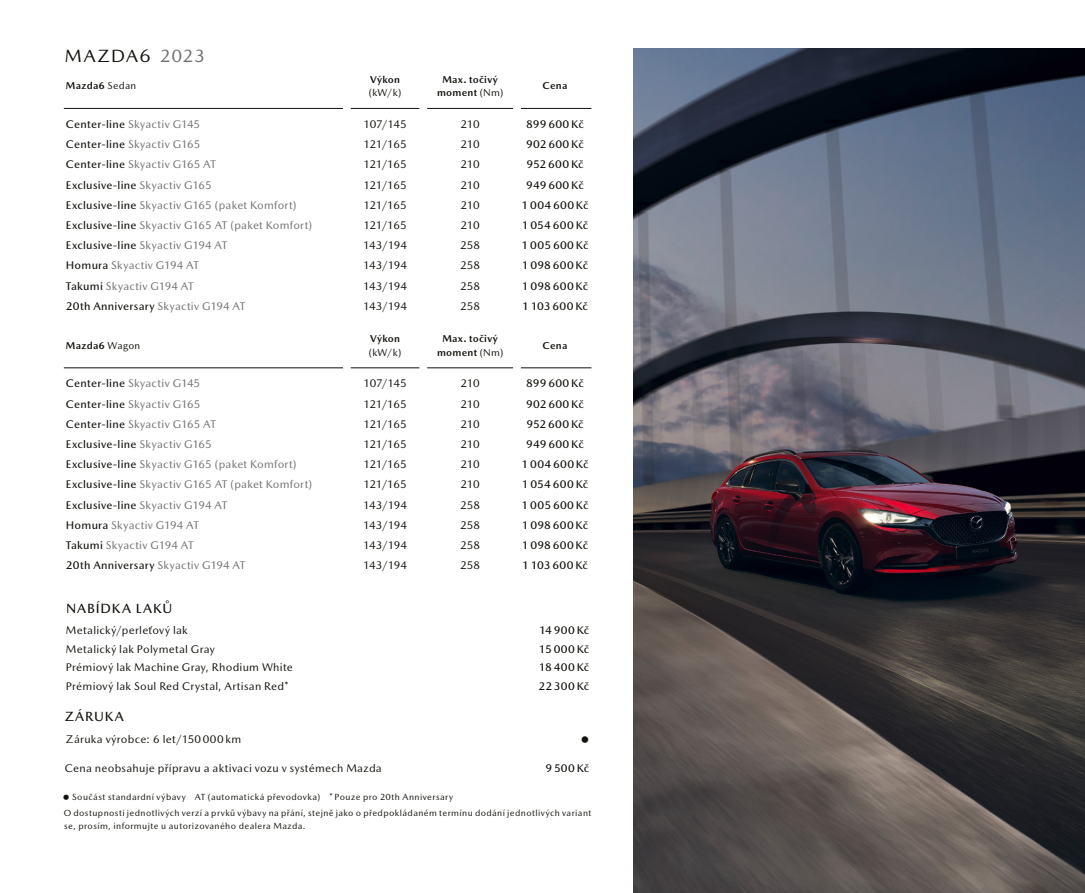
<style>
.page{position:relative;width:1085px;height:893px;background:#fff}
.page>*{position:absolute;margin:0;border:0;box-sizing:border-box;transform-origin:0 0}
.t1{font:18px "Mazda Type";letter-spacing:.065em;color:#12120d}
.t2{font:500 13.5px "Mazda Type";letter-spacing:.07em;color:#12120d}
.t3{font:11.25px "Mazda Type";letter-spacing:.025em;color:#12120d}
.t4{font:11.25px "Mazda Type";letter-spacing:.025em;color:#6f7070}
.t5{font:500 11.25px "Mazda Type";letter-spacing:.02em;color:#12120d}
.t6{font:11.25px "Mazda Bullets";color:#12120d}
.t7{font:700 10.2px/13.5px "Mazda Type";letter-spacing:.03em;color:#12120d;text-align:center}
.t8{font:10.2px "Mazda Type";color:#12120d}
.t9{font:9px/16.2px "Mazda Type";letter-spacing:.045em;color:#12120d}
.s1{color:#6f7070}
.s2{font-weight:400}
.s3{font-weight:500;color:#12120d}
.s4{font-weight:400;color:#6f7070}
</style>
<div class="page">
<img style="left:634px;top:49px;width:450px;height:844px">
<hr style="left:64px;top:108px;width:279px;height:1px;background:#12120d">
<hr style="left:350px;top:108px;width:69px;height:1px;background:#12120d">
<hr style="left:427px;top:108px;width:86px;height:1px;background:#12120d">
<hr style="left:520px;top:108px;width:71px;height:1px;background:#12120d">
<hr style="left:64px;top:368px;width:279px;height:1px;background:#12120d">
<hr style="left:350px;top:368px;width:69px;height:1px;background:#12120d">
<hr style="left:427px;top:368px;width:86px;height:1px;background:#12120d">
<hr style="left:520px;top:368px;width:71px;height:1px;background:#12120d">
<h1 class="t1" style="left:65px;top:46px;width:141px">MAZDA6 <span class="s1">2023</span></h1>
<p class="t7" style="left:66px;top:79px;width:72px">Mazda6 <span class="s2">Sedan</span></p>
<p class="t7" style="left:370px;top:72px;width:31px">Výkon</p>
<p class="t8" style="left:368px;top:87px;width:34px">(kW/k)</p>
<p class="t7" style="left:437px;top:72px;width:68px">Max. točivý moment <span class="s2">(Nm)</span></p>
<p class="t7" style="left:542px;top:79px;width:26px">Cena</p>
<p class="t4" style="left:66px;top:118px;width:136px"><span class="s3">Center-line</span> Skyactiv G145</p>
<p class="t3" style="left:363px;top:118px;width:45px">107/145</p>
<p class="t3" style="left:460px;top:118px;width:21px">210</p>
<p class="t5" style="left:526px;top:117px;width:59px">899 600 Kč</p>
<p class="t4" style="left:66px;top:138px;width:136px"><span class="s3">Center-line</span> Skyactiv G165</p>
<p class="t3" style="left:363px;top:138px;width:45px">121/165</p>
<p class="t3" style="left:460px;top:138px;width:21px">210</p>
<p class="t5" style="left:526px;top:138px;width:59px">902 600 Kč</p>
<p class="t4" style="left:66px;top:158px;width:151px"><span class="s3">Center-line</span> Skyactiv G165 AT</p>
<p class="t3" style="left:363px;top:158px;width:45px">121/165</p>
<p class="t3" style="left:460px;top:158px;width:21px">210</p>
<p class="t5" style="left:526px;top:158px;width:59px">952 600 Kč</p>
<p class="t5" style="left:66px;top:178px;width:147px">Exclusive-line <span class="s4">Skyactiv G165</span></p>
<p class="t3" style="left:363px;top:178px;width:45px">121/165</p>
<p class="t3" style="left:460px;top:178px;width:21px">210</p>
<p class="t5" style="left:526px;top:178px;width:59px">949 600 Kč</p>
<p class="t4" style="left:66px;top:198px;width:232px"><span class="s3">Exclusive-line</span> Skyactiv G165 (paket Komfort)</p>
<p class="t3" style="left:363px;top:198px;width:45px">121/165</p>
<p class="t3" style="left:460px;top:198px;width:21px">210</p>
<p class="t5" style="left:521px;top:198px;width:68px">1 004 600 Kč</p>
<p class="t4" style="left:66px;top:219px;width:248px"><span class="s3">Exclusive-line</span> Skyactiv G165 AT (paket Komfort)</p>
<p class="t3" style="left:363px;top:219px;width:45px">121/165</p>
<p class="t3" style="left:460px;top:219px;width:21px">210</p>
<p class="t5" style="left:521px;top:218px;width:68px">1 054 600 Kč</p>
<p class="t5" style="left:66px;top:239px;width:163px">Exclusive-line <span class="s4">Skyactiv G194 AT</span></p>
<p class="t3" style="left:363px;top:239px;width:45px">143/194</p>
<p class="t3" style="left:460px;top:239px;width:22px">258</p>
<p class="t5" style="left:521px;top:239px;width:68px">1 005 600 Kč</p>
<p class="t4" style="left:66px;top:259px;width:135px"><span class="s3">Homura</span> Skyactiv G194 AT</p>
<p class="t3" style="left:363px;top:259px;width:45px">143/194</p>
<p class="t3" style="left:460px;top:259px;width:22px">258</p>
<p class="t5" style="left:521px;top:259px;width:68px">1 098 600 Kč</p>
<p class="t4" style="left:66px;top:279px;width:129px"><span class="s3">Takumi</span> Skyactiv G194 AT</p>
<p class="t3" style="left:363px;top:279px;width:45px">143/194</p>
<p class="t3" style="left:460px;top:279px;width:22px">258</p>
<p class="t5" style="left:521px;top:279px;width:68px">1 098 600 Kč</p>
<p class="t5" style="left:66px;top:299px;width:181px">20th Anniversary <span class="s4">Skyactiv G194 AT</span></p>
<p class="t3" style="left:363px;top:299px;width:45px">143/194</p>
<p class="t3" style="left:460px;top:299px;width:22px">258</p>
<p class="t5" style="left:522px;top:299px;width:67px">1 103 600 Kč</p>
<p class="t7" style="left:66px;top:338px;width:76px">Mazda6 <span class="s2">Wagon</span></p>
<p class="t7" style="left:370px;top:332px;width:31px">Výkon</p>
<p class="t8" style="left:368px;top:346px;width:34px">(kW/k)</p>
<p class="t7" style="left:437px;top:332px;width:68px">Max. točivý moment <span class="s2">(Nm)</span></p>
<p class="t7" style="left:542px;top:338px;width:26px">Cena</p>
<p class="t4" style="left:66px;top:377px;width:136px"><span class="s3">Center-line</span> Skyactiv G145</p>
<p class="t3" style="left:363px;top:377px;width:45px">107/145</p>
<p class="t3" style="left:460px;top:377px;width:21px">210</p>
<p class="t5" style="left:526px;top:377px;width:59px">899 600 Kč</p>
<p class="t4" style="left:66px;top:397px;width:136px"><span class="s3">Center-line</span> Skyactiv G165</p>
<p class="t3" style="left:363px;top:397px;width:45px">121/165</p>
<p class="t3" style="left:460px;top:397px;width:21px">210</p>
<p class="t5" style="left:526px;top:397px;width:59px">902 600 Kč</p>
<p class="t4" style="left:66px;top:417px;width:151px"><span class="s3">Center-line</span> Skyactiv G165 AT</p>
<p class="t3" style="left:363px;top:417px;width:45px">121/165</p>
<p class="t3" style="left:460px;top:417px;width:21px">210</p>
<p class="t5" style="left:526px;top:417px;width:59px">952 600 Kč</p>
<p class="t5" style="left:66px;top:437px;width:147px">Exclusive-line <span class="s4">Skyactiv G165</span></p>
<p class="t3" style="left:363px;top:438px;width:45px">121/165</p>
<p class="t3" style="left:460px;top:438px;width:21px">210</p>
<p class="t5" style="left:526px;top:437px;width:59px">949 600 Kč</p>
<p class="t4" style="left:66px;top:458px;width:232px"><span class="s3">Exclusive-line</span> Skyactiv G165 (paket Komfort)</p>
<p class="t3" style="left:363px;top:458px;width:45px">121/165</p>
<p class="t3" style="left:460px;top:458px;width:21px">210</p>
<p class="t5" style="left:521px;top:458px;width:68px">1 004 600 Kč</p>
<p class="t4" style="left:66px;top:478px;width:248px"><span class="s3">Exclusive-line</span> Skyactiv G165 AT (paket Komfort)</p>
<p class="t3" style="left:363px;top:478px;width:45px">121/165</p>
<p class="t3" style="left:460px;top:478px;width:21px">210</p>
<p class="t5" style="left:521px;top:478px;width:68px">1 054 600 Kč</p>
<p class="t5" style="left:66px;top:498px;width:163px">Exclusive-line <span class="s4">Skyactiv G194 AT</span></p>
<p class="t3" style="left:363px;top:498px;width:45px">143/194</p>
<p class="t3" style="left:460px;top:498px;width:22px">258</p>
<p class="t5" style="left:521px;top:498px;width:68px">1 005 600 Kč</p>
<p class="t4" style="left:66px;top:518px;width:135px"><span class="s3">Homura</span> Skyactiv G194 AT</p>
<p class="t3" style="left:363px;top:518px;width:45px">143/194</p>
<p class="t3" style="left:460px;top:518px;width:22px">258</p>
<p class="t5" style="left:521px;top:518px;width:68px">1 098 600 Kč</p>
<p class="t4" style="left:66px;top:538px;width:129px"><span class="s3">Takumi</span> Skyactiv G194 AT</p>
<p class="t3" style="left:363px;top:538px;width:45px">143/194</p>
<p class="t3" style="left:460px;top:538px;width:22px">258</p>
<p class="t5" style="left:521px;top:538px;width:68px">1 098 600 Kč</p>
<p class="t5" style="left:66px;top:559px;width:181px">20th Anniversary <span class="s4">Skyactiv G194 AT</span></p>
<p class="t3" style="left:363px;top:559px;width:45px">143/194</p>
<p class="t3" style="left:460px;top:559px;width:22px">258</p>
<p class="t5" style="left:522px;top:559px;width:67px">1 103 600 Kč</p>
<p class="t2" style="left:66px;top:600px;width:108px">NABÍDKA LAKŮ</p>
<p class="t3" style="left:66px;top:624px;width:123px">Metalický/perleťový lak</p>
<p class="t5" style="left:539px;top:623px;width:52px">14 900 Kč</p>
<p class="t3" style="left:66px;top:642px;width:150px">Metalický lak Polymetal Gray</p>
<p class="t5" style="left:538px;top:642px;width:52px">15 000 Kč</p>
<p class="t3" style="left:66px;top:661px;width:228px">Prémiový lak Machine Gray, Rhodium White</p>
<p class="t5" style="left:538px;top:661px;width:52px">18 400 Kč</p>
<p class="t3" style="left:66px;top:679px;width:224px">Prémiový lak Soul Red Crystal, Artisan Red*</p>
<p class="t5" style="left:538px;top:679px;width:52px">22 300 Kč</p>
<p class="t2" style="left:65px;top:709px;width:61px">ZÁRUKA</p>
<p class="t3" style="left:66px;top:733px;width:177px">Záruka výrobce: 6 let/150 000 km</p>
<p class="t6" style="left:580px;top:731px;width:10px">●</p>
<p class="t3" style="left:65px;top:762px;width:318px">Cena neobsahuje přípravu a aktivaci vozu v systémech Mazda</p>
<p class="t5" style="left:545px;top:762px;width:45px">9 500 Kč</p>
<p class="t9" style="left:63px;top:789px;width:530px">● Součást standardní výbavy AT (automatická převodovka) * Pouze pro 20th Anniversary<br>O dostupnosti jednotlivých verzí a prvků výbavy na přání, stejně jako o předpokládaném termínu dodání jednotlivých variant</p>
<p class="t9" style="left:64px;top:818px;width:243px">se, prosím, informujte u autorizovaného dealera Mazda.</p>
</div>
